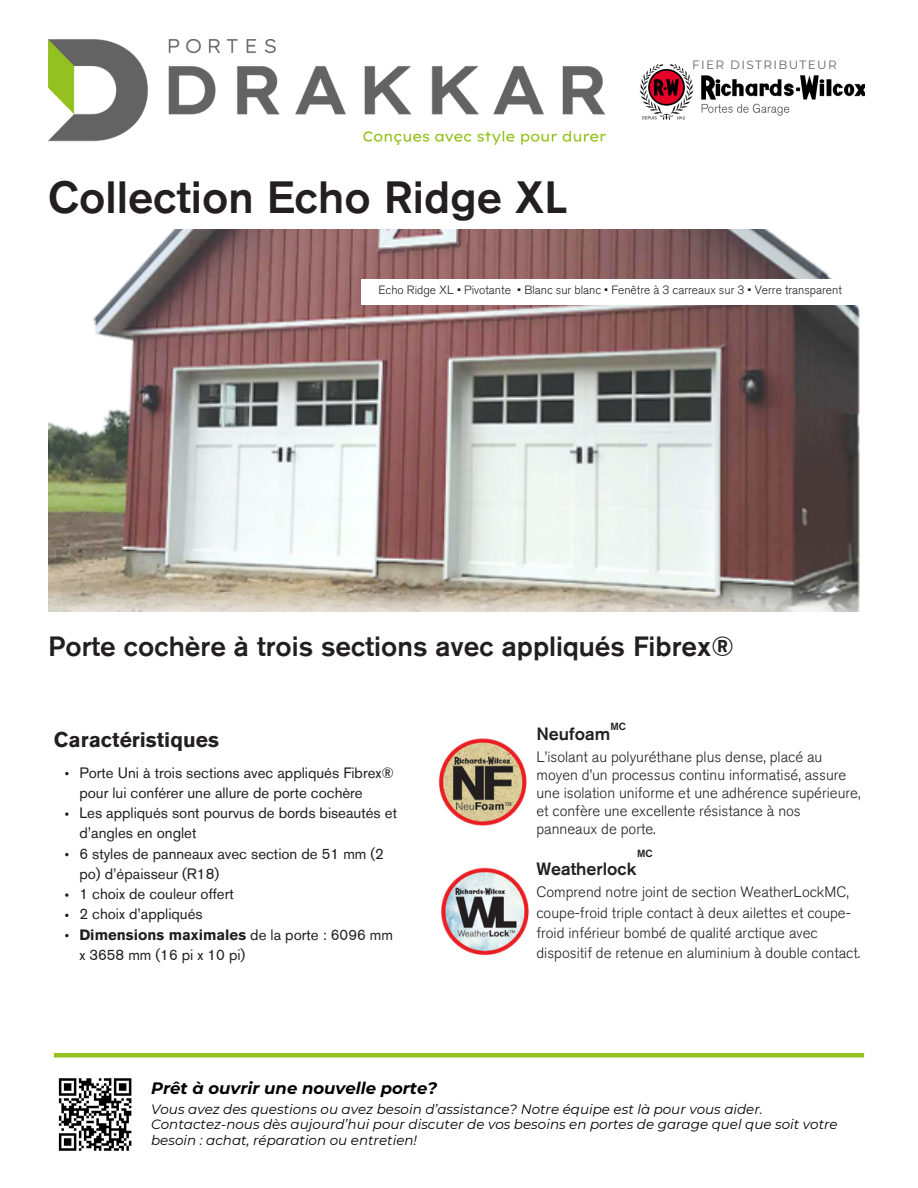
<style>
.page{position:relative;width:918px;height:1188px;background:#fff}
.page>*{position:absolute;margin:0;border:0;box-sizing:border-box;transform-origin:0 0}
.t1{font:500 45px "Akzidenz Grotesk Pro";color:#231f20}
.t2{font:500 27.75px "Akzidenz Grotesk Pro";color:#231f20}
.t3{font:700 21px "Akzidenz Grotesk Pro";color:#231f20}
.t4{font:500 17.7px "Akzidenz Grotesk Pro";color:#231f20}
.t5{font:italic 700 16.5px "Montserrat";color:#000}
.t6{font:300 15px/18px "Akzidenz Grotesk Pro";color:#231f20}
.t7{font:15px/20.2px "Akzidenz Grotesk Pro";color:#231f20}
.t8{font:italic 13.5px/15.8px "Montserrat";color:#000}
.t9{font:300 12px "Akzidenz Grotesk Pro";color:#231f20}
.t10{font:12px "Montserrat";letter-spacing:.115em;color:#646363}
.t11{font:500 10.35px "Akzidenz Grotesk Pro";color:#231f20}
.s1{font-weight:700}
</style>
<div class="page">
<div style="left:54px;top:1053px;width:810px;height:5px;background:#94c11f"></div>
<svg style="left:58px;top:1078px;width:74px;height:73px"></svg>
<img style="left:639px;top:64px;width:226px;height:56px">
<img style="left:48px;top:40px;width:557px;height:104px">
<img style="left:438px;top:738px;width:89px;height:88px">
<img style="left:441px;top:867px;width:88px;height:89px">
<svg style="left:65px;top:772px;width:4px;height:3px"></svg>
<svg style="left:65px;top:812px;width:4px;height:4px"></svg>
<svg style="left:65px;top:853px;width:4px;height:3px"></svg>
<svg style="left:65px;top:893px;width:4px;height:4px"></svg>
<svg style="left:65px;top:914px;width:4px;height:3px"></svg>
<svg style="left:65px;top:934px;width:4px;height:3px"></svg>
<img style="left:48px;top:229px;width:811px;height:383px">
<div style="left:361px;top:279px;width:499px;height:25px;background:#fff"></div>
<p class="t1" style="left:48px;top:180px;width:521px">Collection Echo Ridge XL</p>
<h4 class="t10" style="left:692px;top:58px;width:146px">FIER DISTRIBUTEUR</h4>
<p class="t9" style="left:378px;top:282px;width:134px">Echo Ridge XL • Pivotante</p>
<h4 class="t9" style="left:517px;top:282px;width:326px">• Blanc sur blanc • Fenêtre à 3 carreaux sur 3 • Verre transparent</h4>
<p class="t2" style="left:48px;top:635px;width:687px">Porte cochère à trois sections avec appliqués Fibrex®</p>
<p class="t3" style="left:54px;top:731px;width:167px">Caractéristiques</p>
<p class="t7" style="left:79px;top:764px;width:316px">Porte Uni à trois sections avec appliqués Fibrex® pour lui conférer une allure de porte cochère</p>
<p class="t7" style="left:79px;top:804px;width:319px">Les appliqués sont pourvus de bords biseautés et d’angles en onglet</p>
<h4 class="t7" style="left:79px;top:845px;width:306px">6 styles de panneaux avec section de 51 mm (2 po) d’épaisseur (R18)</h4>
<h5 class="t7" style="left:79px;top:885px;width:156px">1 choix de couleur offert</h5>
<p class="t7" style="left:79px;top:905px;width:125px">2 choix d’appliqués</p>
<p class="t7" style="left:79px;top:926px;width:315px"><span class="s1">Dimensions maximales</span> de la porte : 6096 mm x 3658 mm (16 pi x 10 pi)</p>
<p class="t11" style="left:610px;top:723px;width:17px">MC</p>
<p class="t6" style="left:536px;top:748px;width:326px">L’isolant au polyuréthane plus dense, placé au moyen d’un processus continu informatisé, assure une isolation uniforme et une adhérence supérieure, et confère une excellente résistance à nos panneaux de porte.</p>
<h3 class="t4" style="left:536px;top:727px;width:75px">Neufoam</h3>
<p class="t11" style="left:637px;top:849px;width:17px">MC</p>
<p class="t4" style="left:536px;top:862px;width:101px">Weatherlock</p>
<p class="t6" style="left:536px;top:882px;width:325px;line-height:20.2px">Comprend notre joint de section WeatherLockMC, coupe-froid triple contact à deux ailettes et coupe&shy;froid inférieur bombé de qualité arctique avec dispositif de retenue en aluminium à double contact.</p>
<h6 class="t5" style="left:151px;top:1078px;width:288px">Prêt à ouvrir une nouvelle porte?</h6>
<h1 class="t8" style="left:151px;top:1101px;width:688px">Vous avez des questions ou avez besoin d’assistance? Notre équipe est là pour vous aider.<br>Contactez-nous dès aujourd’hui pour discuter de vos besoins en portes de garage quel que soit votre besoin : achat, réparation ou entretien!</h1>
</div>
